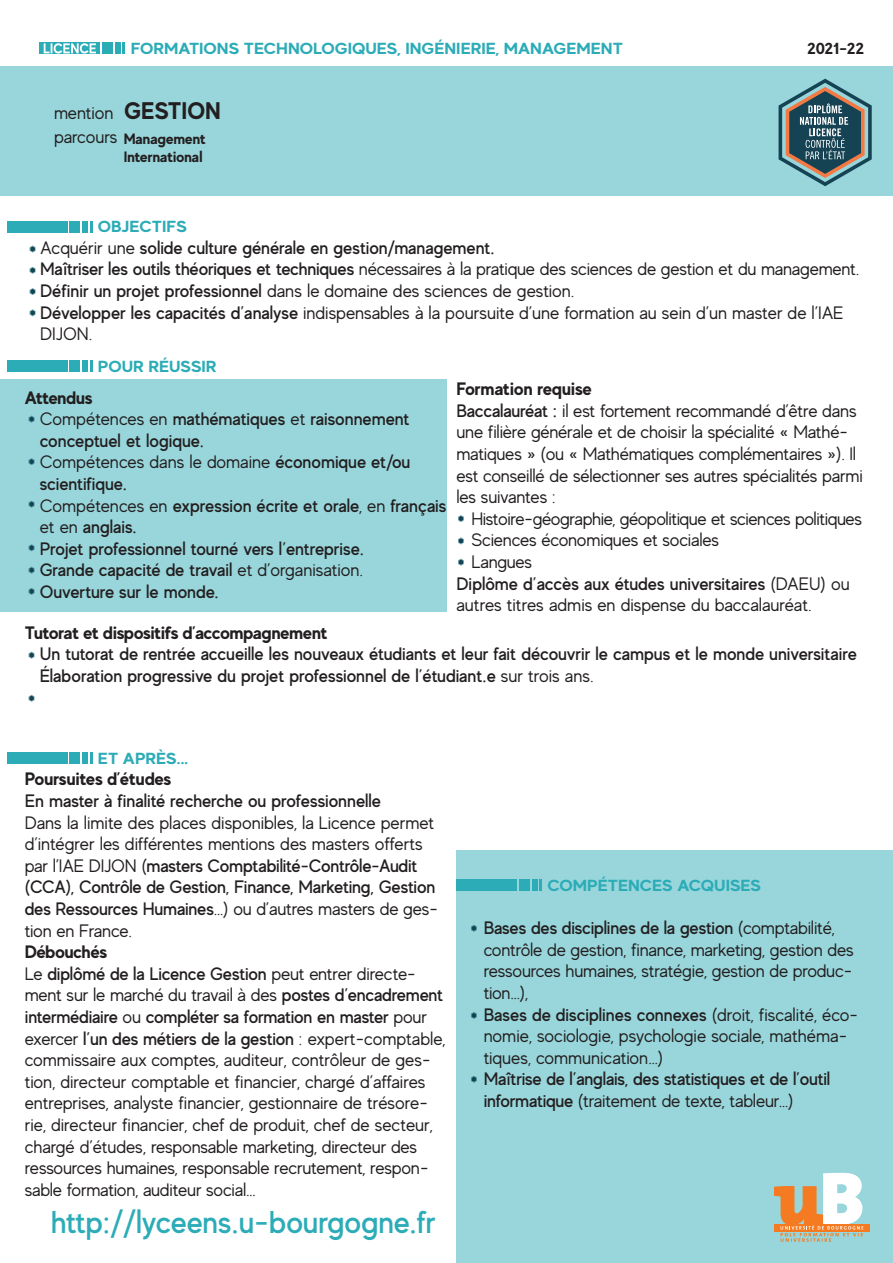
<style>
.page{position:relative;width:893px;height:1263px;background:#fff}
.page>*{position:absolute;margin:0;border:0;box-sizing:border-box;transform-origin:0 0}
.Témoignage{font:500 31.5px "MADE Evolve Sans";letter-spacing:-.005em;color:#2cacb7}
.t1{font:700 24px "MADE Evolve Sans";color:#231f20}
.Paragraphe{font:18px/21.6px "MADE Evolve Sans";letter-spacing:-.01em;color:#231f20}
.Paragraphe-2{font:500 18px/21.6px "MADE Evolve Sans";letter-spacing:-.005em;color:#231f20}
.Paragraphe-3{font:700 18px "MADE Evolve Sans";letter-spacing:-.01em;color:#231f20}
.t2{font:700 16.05px "MADE Evolve Sans";color:#2cacb7;scale:1.12 1}
.t3{font:700 16.05px "MADE Evolve Sans";letter-spacing:-.04em;color:#231f20;scale:1.12 1}
.t4{font:700 15px "MADE Evolve Sans";color:#231f20}
.s1{font-weight:400}
.s2{font-weight:500}
</style>
<div class="page">
<div style="left:0;top:379px;width:446px;height:233px;background:#98d6db"></div>
<div style="left:0;top:66px;width:893px;height:130px;background:#98d6db"></div>
<div style="left:456px;top:850px;width:437px;height:413px;background:#98d6db"></div>
<svg style="left:778px;top:79px;width:94px;height:107px"></svg>
<svg style="left:40px;top:43px;width:60px;height:11px"></svg>
<div style="left:102px;top:43px;width:11px;height:11px;background:#2cacb7"></div>
<div style="left:115px;top:43px;width:5px;height:11px;background:#2cacb7"></div>
<svg style="left:123px;top:43px;width:2px;height:11px"></svg>
<svg style="left:44px;top:43px;width:52px;height:10px"></svg>
<div style="left:774px;top:1224px;width:96px;height:7px;background:#f47b21"></div>
<svg style="left:774px;top:1173px;width:89px;height:69px"></svg>
<div style="left:456px;top:879px;width:61px;height:12px;background:#2cacb7"></div>
<div style="left:519px;top:879px;width:11px;height:12px;background:#2cacb7"></div>
<div style="left:532px;top:879px;width:5px;height:12px;background:#2cacb7"></div>
<svg style="left:539px;top:879px;width:3px;height:12px"></svg>
<div style="left:7px;top:752px;width:60px;height:12px;background:#2cacb7"></div>
<div style="left:70px;top:752px;width:10px;height:12px;background:#2cacb7"></div>
<div style="left:82px;top:752px;width:6px;height:12px;background:#2cacb7"></div>
<svg style="left:90px;top:752px;width:3px;height:12px"></svg>
<div style="left:7px;top:360px;width:60px;height:11px;background:#2cacb7"></div>
<div style="left:70px;top:360px;width:10px;height:11px;background:#2cacb7"></div>
<div style="left:82px;top:360px;width:6px;height:11px;background:#2cacb7"></div>
<svg style="left:90px;top:360px;width:3px;height:11px"></svg>
<div style="left:7px;top:221px;width:60px;height:11px;background:#2cacb7"></div>
<div style="left:70px;top:221px;width:10px;height:11px;background:#2cacb7"></div>
<div style="left:82px;top:221px;width:6px;height:11px;background:#2cacb7"></div>
<svg style="left:90px;top:221px;width:3px;height:11px"></svg>
<svg style="left:30px;top:246px;width:6px;height:6px"></svg>
<svg style="left:30px;top:267px;width:6px;height:7px"></svg>
<svg style="left:30px;top:288px;width:6px;height:7px"></svg>
<svg style="left:29px;top:416px;width:6px;height:7px"></svg>
<svg style="left:29px;top:458px;width:6px;height:7px"></svg>
<svg style="left:29px;top:501px;width:6px;height:7px"></svg>
<svg style="left:29px;top:544px;width:6px;height:7px"></svg>
<svg style="left:29px;top:588px;width:6px;height:7px"></svg>
<svg style="left:471px;top:925px;width:6px;height:7px"></svg>
<svg style="left:471px;top:1012px;width:6px;height:7px"></svg>
<svg style="left:471px;top:1076px;width:6px;height:7px"></svg>
<svg style="left:30px;top:309px;width:6px;height:7px"></svg>
<svg style="left:29px;top:567px;width:6px;height:7px"></svg>
<svg style="left:29px;top:652px;width:6px;height:7px"></svg>
<svg style="left:29px;top:695px;width:6px;height:7px"></svg>
<svg style="left:458px;top:515px;width:6px;height:7px"></svg>
<svg style="left:458px;top:537px;width:6px;height:7px"></svg>
<svg style="left:458px;top:559px;width:6px;height:7px"></svg>
<p class="t2" style="left:131px;top:38px;width:441px">FORMATIONS TECHNOLOGIQUES, INGÉNIERIE, MANAGEMENT</p>
<p class="Paragraphe" style="left:54px;top:101px;width:61px">mention</p>
<p class="t1" style="left:124px;top:95px;width:98px">GESTION</p>
<p class="Paragraphe" style="left:54px;top:126px;width:65px">parcours</p>
<p class="t4" style="left:124px;top:129px;width:84px">Management</p>
<p class="t4" style="left:124px;top:147px;width:80px">International</p>
<p class="t2" style="left:98px;top:216px;width:81px">OBJECTIFS</p>
<p class="t3" style="left:807px;top:38px;width:53px">2021-22</p>
<p class="Paragraphe-2" style="left:40px;top:236px;width:456px"><span class="s1">Acquérir une</span> solide culture générale en gestion/management.</p>
<p class="Paragraphe" style="left:40px;top:258px;width:821px"><span class="s2">Maîtriser les outils théoriques et techniques</span> nécessaires à la pratique des sciences de gestion et du management.</p>
<p class="Paragraphe" style="left:40px;top:279px;width:536px"><span class="s2">Définir un projet professionnel</span> dans le domaine des sciences de gestion.</p>
<p class="Paragraphe" style="left:40px;top:301px;width:805px"><span class="s2">Développer les capacités d’analyse</span> indispensables à la poursuite d’une formation au sein d’un master de l’IAE<br>DIJON.</p>
<p class="t2" style="left:98px;top:356px;width:107px">POUR RÉUSSIR</p>
<p class="Paragraphe-3" style="left:25px;top:386px;width:69px">Attendus</p>
<p class="Paragraphe-2" style="left:40px;top:408px;width:371px"><span class="s1">Compétences en</span> mathématiques <span class="s1">et</span> raisonnement conceptuel et logique.</p>
<p class="Paragraphe-2" style="left:40px;top:451px;width:372px"><span class="s1">Compétences dans le domaine</span> économique et/ou scientifique.</p>
<p class="Paragraphe-2" style="left:40px;top:494px;width:408px"><span class="s1">Compétences en</span> expression écrite et orale<span class="s1">, en</span> français <span class="s1">et en</span> anglais.</p>
<p class="Paragraphe-2" style="left:40px;top:537px;width:326px">Projet professionnel tourné vers l’entreprise.</p>
<p class="Paragraphe-2" style="left:40px;top:559px;width:325px">Grande capacité de travail <span class="s1">et d’organisation.</span></p>
<p class="Paragraphe-2" style="left:40px;top:580px;width:181px">Ouverture sur le monde.</p>
<p class="Paragraphe-3" style="left:456px;top:377px;width:137px">Formation requise</p>
<p class="Paragraphe" style="left:456px;top:399px;width:408px"><span class="s2">Baccalauréat :</span> il est fortement recommandé d’être dans une filière générale et de choisir la spécialité « Mathé&shy;matiques » (ou « Mathématiques complémentaires »). Il est conseillé de sélectionner ses autres spécialités parmi les suivantes :</p>
<p class="Paragraphe" style="left:471px;top:507px;width:392px">Histoire-géographie, géopolitique et sciences politiques</p>
<p class="Paragraphe" style="left:471px;top:529px;width:249px">Sciences économiques et sociales</p>
<p class="Paragraphe" style="left:471px;top:550px;width:62px">Langues</p>
<p class="Paragraphe" style="left:456px;top:572px;width:395px"><span class="s2">Diplôme d’accès aux études universitaires</span> (DAEU) ou autres titres admis en dispense du baccalauréat.</p>
<p class="Paragraphe-3" style="left:25px;top:621px;width:304px">Tutorat et dispositifs d’accompagnement</p>
<p class="Paragraphe-2" style="left:40px;top:643px;width:819px">Un tutorat de rentrée accueille les nouveaux étudiants et leur fait découvrir le campus et le monde universitaire</p>
<p class="Paragraphe-2" style="left:40px;top:664px;width:555px">Élaboration progressive du projet professionnel de l’étudiant.e <span class="s1">sur trois ans.</span></p>
<p class="t2" style="left:98px;top:748px;width:82px">ET APRÈS...</p>
<p class="Paragraphe-3" style="left:25px;top:768px;width:148px">Poursuites d’études</p>
<p class="Paragraphe-2" style="left:25px;top:789px;width:358px">En master à finalité recherche ou professionnelle</p>
<p class="Paragraphe" style="left:25px;top:811px;width:415px">Dans la limite des places disponibles, la Licence permet d’intégrer les différentes mentions des masters offerts par l’IAE DIJON (<span class="s2">masters Comptabilité-Contrôle-Audit (CCA), Contrôle de Gestion, Finance, Marketing, Gestion des Ressources Humaines</span>…) ou d’autres masters de ges&shy;tion en France.</p>
<p class="Paragraphe-3" style="left:25px;top:940px;width:84px">Débouchés</p>
<p class="Paragraphe" style="left:25px;top:962px;width:422px">Le <span class="s2">diplômé de la Licence Gestion</span> peut entrer directe&shy;ment sur le marché du travail à des <span class="s2">postes d’encadrement intermédiaire</span> ou <span class="s2">compléter sa formation en master</span> pour exercer <span class="s2">l’un des métiers de la gestion</span> : expert-comptable, commissaire aux comptes, auditeur, contrôleur de ges&shy;tion, directeur comptable et financier, chargé d’affaires entreprises, analyste financier, gestionnaire de trésore&shy;rie, directeur financier, chef de produit, chef de secteur, chargé d’études, responsable marketing, directeur des ressources humaines, responsable recrutement, respon&shy;sable formation, auditeur social…</p>
<p class="Témoignage" style="left:51px;top:1202px;width:386px">http://lyceens.u-bourgogne.fr</p>
<p class="t2" style="left:547px;top:875px;width:192px">COMPÉTENCES ACQUISES</p>
<p class="Paragraphe" style="left:484px;top:917px;width:371px"><span class="s2">Bases des disciplines de la gestion</span> (comptabilité, contrôle de gestion, finance, marketing, gestion des ressources humaines, stratégie, gestion de produc&shy;tion…),</p>
<p class="Paragraphe" style="left:484px;top:1003px;width:376px"><span class="s2">Bases de disciplines connexes</span> (droit, fiscalité, éco&shy;nomie, sociologie, psychologie sociale, mathéma&shy;tiques, communication…)</p>
<p class="Paragraphe-2" style="left:484px;top:1068px;width:348px">Maîtrise de l’anglais, des statistiques et de l’outil informatique <span class="s1">(traitement de texte, tableur…)</span></p>
</div>
